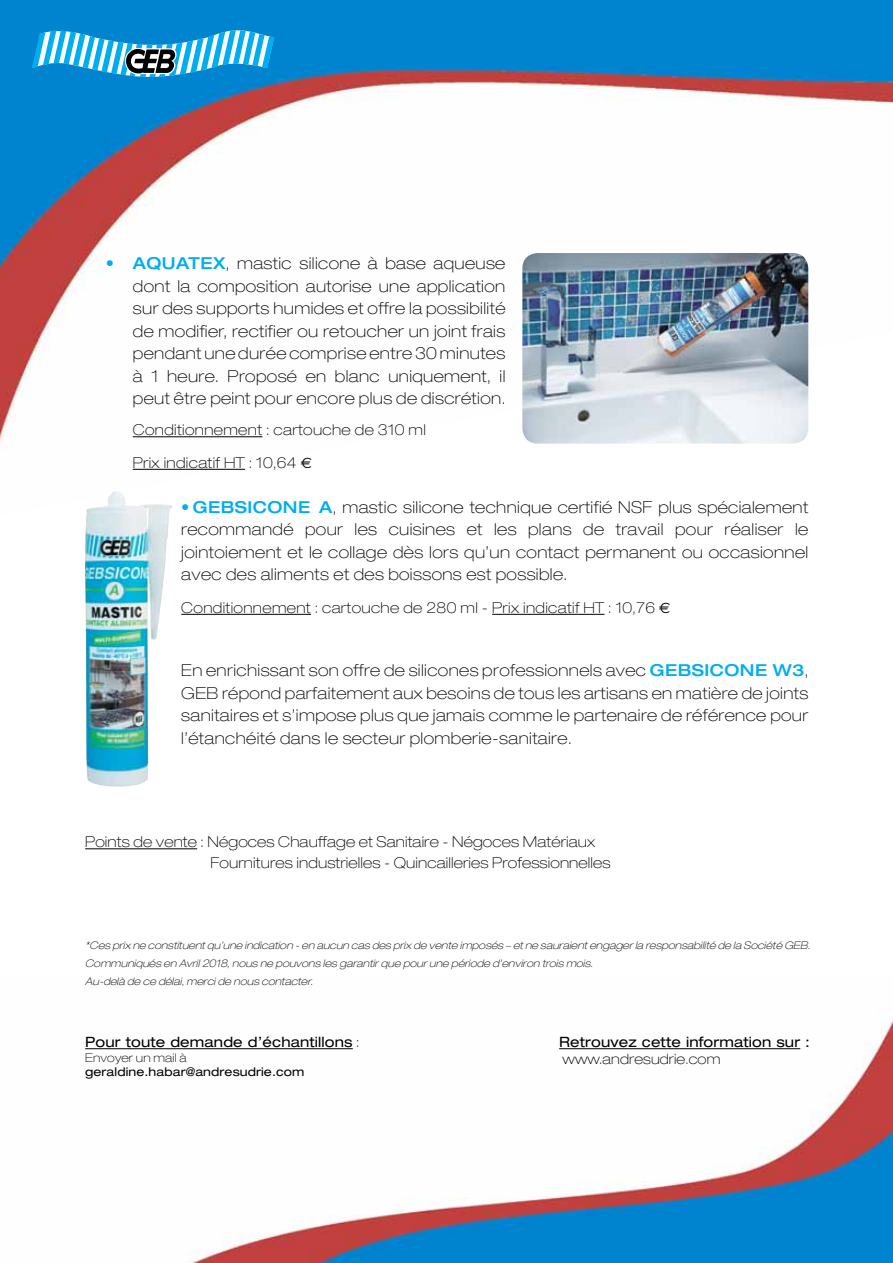
<style>
.page{position:relative;width:893px;height:1263px;background:#fff}
.page>*{position:absolute;margin:0;border:0;box-sizing:border-box;transform-origin:0 0}
.t1{font:100 expanded 16.5px/22.5px "Helvetica Neue";letter-spacing:.025em;color:#000;text-align:justify}
.t2{font:100 expanded 15px/21px "Helvetica Neue";letter-spacing:.01em;color:#000}
.t3{font:expanded 14.25px "Helvetica Neue";letter-spacing:.01em;color:#000}
.t4{font:100 expanded 14.25px "Helvetica Neue";letter-spacing:.01em;color:#000}
.t5{font:expanded 12px "Helvetica Neue";letter-spacing:.01em;color:#000}
.t6{font:100 expanded 12px "Helvetica Neue";letter-spacing:.01em;color:#000}
.t7{font:italic 100 expanded 10.5px/18px "Helvetica Neue";letter-spacing:.01em;color:#000}
.s1{font-weight:500;color:#00aeef}
.s2{font-family:"Euro Sans";font-weight:400;font-stretch:normal}
.s3{font-weight:100}
</style>
<div class="page">
<img style="left:0;top:0;width:893px;height:470px">
<img style="left:85px;top:1018px;width:808px;height:245px">
<hr style="left:559px;top:1048px;width:241px;height:1px;background:#000">
<hr style="left:85px;top:1048px;width:268px;height:1px;background:#000">
<hr style="left:85px;top:848px;width:112px;height:1px;background:#000">
<svg style="left:32px;top:30px;width:242px;height:47px"></svg>
<hr style="left:133px;top:436px;width:129px;height:1px;background:#000">
<hr style="left:133px;top:469px;width:112px;height:1px;background:#000">
<hr style="left:181px;top:614px;width:130px;height:1px;background:#000">
<hr style="left:492px;top:614px;width:112px;height:1px;background:#000">
<img style="left:522px;top:253px;width:286px;height:191px">
<img style="left:85px;top:491px;width:88px;height:296px">
<p class="t1" style="left:133px;top:252px;width:374px;text-indent:-27px"><span class="s1">• AQUATEX</span>, mastic silicone à base aqueuse dont la composition autorise une application sur des supports humides et offre la possibilité de modifier, rectifier ou retoucher un joint frais pendant une durée comprise entre 30 minutes à 1 heure. Proposé en blanc uniquement, il peut être peint pour encore plus de discrétion.</p>
<p class="t2" style="left:133px;top:413px;width:295px;line-height:32.5px">Conditionnement : cartouche de 310 ml<br>Prix indicatif HT : 10,64 <span class="s2">€</span></p>
<p class="t1" style="left:181px;top:495px;width:628px"><span class="s1">• GEBSICONE A</span>, mastic silicone technique certifié NSF plus spécialement recommandé pour les cuisines et les plans de travail pour réaliser le jointoiement et le collage dès lors qu’un contact permanent ou occasionnel avec des aliments et des boissons est possible.</p>
<p class="t2" style="left:181px;top:597px;width:491px">Conditionnement : cartouche de 280 ml - Prix indicatif HT : 10,76 <span class="s2">€</span></p>
<p class="t1" style="left:181px;top:659px;width:629px">En enrichissant son offre de silicones professionnels avec <span class="s1">GEBSICONE W3</span>, GEB répond parfaitement aux besoins de tous les artisans en matière de joints sanitaires et s’impose plus que jamais comme le partenaire de référence pour l’étanchéité dans le secteur plomberie-sanitaire.</p>
<p class="t2" style="left:211px;top:831px;width:401px;text-indent:-125px">Points de vente : Négoces Chauffage et Sanitaire - Négoces Matériaux<br>Fournitures industrielles - Quincailleries Professionnelles</p>
<p class="t7" style="left:85px;top:936px;width:726px">*Ces prix ne constituent qu’une indication - en aucun cas des prix de vente imposés – et ne sauraient engager la responsabilité de la Société GEB.<br>Communiqués en Avril 2018, nous ne pouvons les garantir que pour une période d’environ trois mois.<br>Au-delà de ce délai, merci de nous contacter.</p>
<p class="t3" style="left:85px;top:1033px;width:276px">Pour toute demande d’échantillons <span class="s3">:</span></p>
<p class="t6" style="left:85px;top:1050px;width:103px">Envoyer un mail à</p>
<p class="t5" style="left:85px;top:1064px;width:221px">geraldine.habar@andresudrie.com</p>
<p class="t3" style="left:559px;top:1033px;width:252px">Retrouvez cette information sur :</p>
<p class="t4" style="left:562px;top:1051px;width:160px">www.andresudrie.com</p>
</div>
